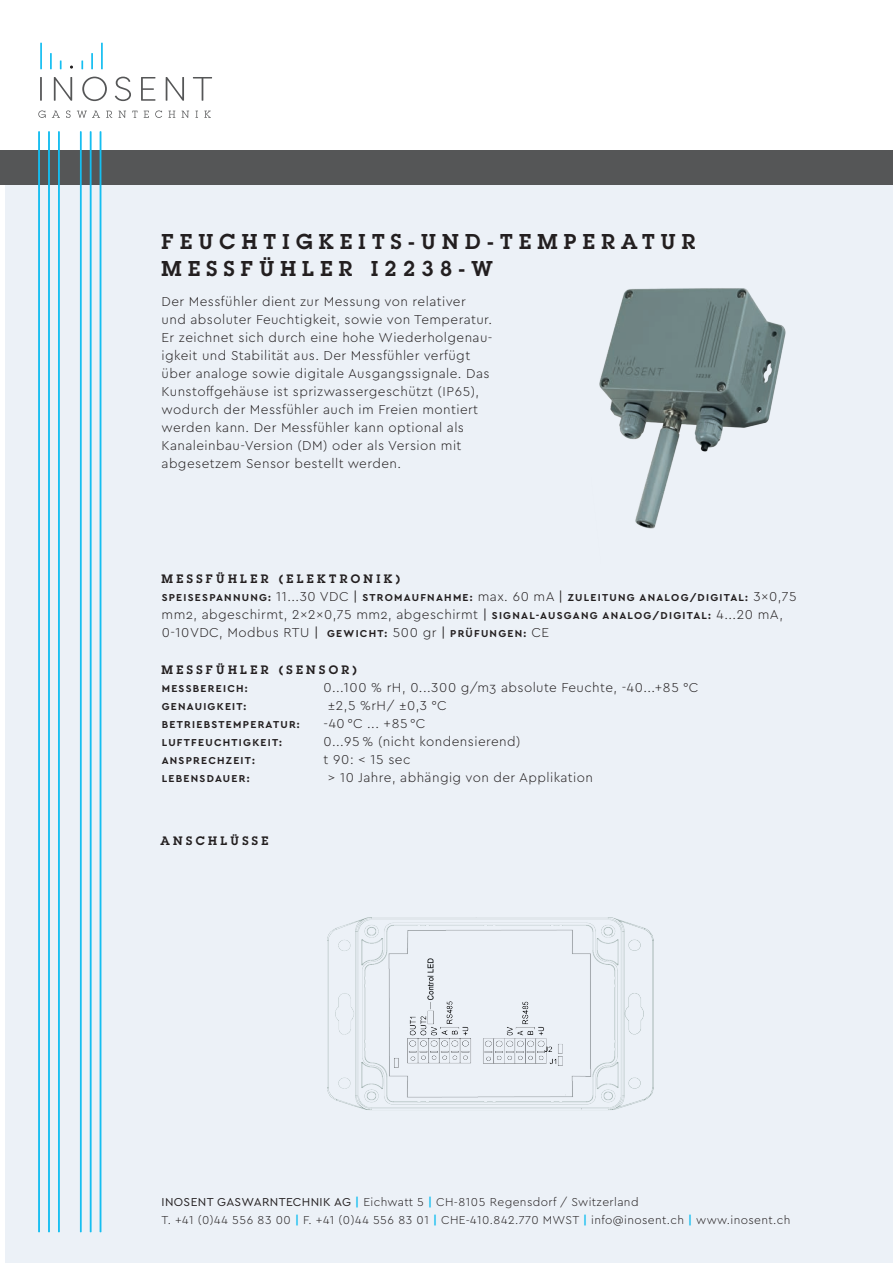
<style>
.page{position:relative;width:893px;height:1263px;background:#fff}
.page>*{position:absolute;margin:0;border:0;box-sizing:border-box;transform-origin:0 0}
.t1{font:600 21px/27px "Lubalin Graph";letter-spacing:.3em;color:#231f20}
.t2{font:300 13.5px/18px "Cera PRO";letter-spacing:.03em;color:#231f20}
.t3{font:300 12px/18px "Cera PRO";letter-spacing:.03em;color:#231f20}
.t4{font:600 12px "Lubalin Graph";letter-spacing:.28em;color:#231f20}
.t5{font:700 10.5px "Cera PRO";letter-spacing:.12em;color:#231f20}
.s1{font-weight:300;font-size:13.5px}
.s2{font-weight:400;font-size:13.5px}
.s3{font-weight:400}
.s4{font-weight:700;font-size:10.5px}
.s5{font-weight:700;color:#15bef1}
</style>
<div class="page">
<div style="left:6px;top:157px;width:887px;height:1106px;background:#ecf1f7"></div>
<div style="left:0;top:150px;width:893px;height:34px;background:#555657"></div>
<img style="left:599px;top:288px;width:187px;height:241px">
<img style="left:327px;top:918px;width:327px;height:192px">
<svg style="left:40px;top:77px;width:172px;height:24px"></svg>
<svg style="left:38px;top:110px;width:173px;height:8px"></svg>
<hr style="left:40px;top:43px;width:2px;height:26px;background:#15bef1">
<svg style="left:50px;top:53px;width:2px;height:16px"></svg>
<svg style="left:60px;top:60px;width:2px;height:9px"></svg>
<hr style="left:101px;top:43px;width:2px;height:26px;background:#15bef1">
<svg style="left:91px;top:53px;width:2px;height:16px"></svg>
<svg style="left:81px;top:60px;width:2px;height:9px"></svg>
<hr style="left:38px;top:131px;width:2px;height:1101px;background:#15bef1">
<hr style="left:48px;top:131px;width:2px;height:1101px;background:#15bef1">
<hr style="left:58px;top:131px;width:2px;height:1101px;background:#15bef1">
<hr style="left:100px;top:131px;width:1px;height:1101px;background:#15bef1">
<hr style="left:90px;top:131px;width:1px;height:1101px;background:#15bef1">
<hr style="left:80px;top:131px;width:1px;height:1101px;background:#15bef1">
<h1 class="t1" style="left:162px;top:228px;width:535px">FEUCHTIGKEITS-UND-TEMPERATUR<br>MESSFÜHLER I2238-W</h1>
<p class="t2" style="left:162px;top:292px;width:332px">Der Messfühler dient zur Messung von relativer und absoluter Feuchtigkeit, sowie von Temperatur.<br>Er zeichnet sich durch eine hohe Wiederholgenau&shy;igkeit und Stabilität aus. Der Messfühler verfügt über analoge sowie digitale Ausgangssignale. Das Kunstoffgehäuse ist sprizwassergeschützt (IP65), wodurch der Messfühler auch im Freien montiert werden kann. Der Messfühler kann optional als Kanaleinbau-Version (DM) oder als Version mit abgesetzem Sensor bestellt werden.</p>
<p class="t4" style="left:162px;top:571px;width:240px">MESSFÜHLER (ELEKTRONIK)</p>
<p class="t5" style="left:162px;top:590px;width:636px">SPEISESPANNUNG: <span class="s1">11...30 VDC</span> <span class="s2">|</span> STROMAUFNAHME: <span class="s1">max. 60 mA</span> <span class="s2">|</span> ZULEITUNG ANALOG/DIGITAL: <span class="s1">3×0,75</span></p>
<p class="t2" style="left:162px;top:605px;width:623px">mm2, abgeschirmt, 2×2×0,75 mm2, abgeschirmt <span class="s3">|</span> <span class="s4">SIGNAL-AUSGANG ANALOG/DIGITAL:</span> 4...20 mA,<br>0-10VDC, Modbus RTU <span class="s3">|</span> <span class="s4">GEWICHT:</span> 500 gr <span class="s3">|</span> <span class="s4">PRÜFUNGEN:</span> CE</p>
<p class="t4" style="left:162px;top:662px;width:197px">MESSFÜHLER (SENSOR)</p>
<p class="t5" style="left:162px;top:682px;width:87px">MESSBEREICH:</p>
<p class="t2" style="left:324px;top:678px;width:376px">0...100 % rH, 0...300 g/m3 absolute Feuchte, -40...+85 °C</p>
<p class="t5" style="left:162px;top:700px;width:86px">GENAUIGKEIT:</p>
<p class="t2" style="left:328px;top:696px;width:121px">±2,5 %rH/ ±0,3 °C</p>
<p class="t5" style="left:162px;top:718px;width:140px">BETRIEBSTEMPERATUR:</p>
<p class="t2" style="left:324px;top:714px;width:103px">-40 °C ... +85 °C</p>
<p class="t5" style="left:162px;top:736px;width:122px">LUFTFEUCHTIGKEIT:</p>
<p class="t2" style="left:324px;top:732px;width:198px">0...95 % (nicht kondensierend)</p>
<p class="t5" style="left:162px;top:754px;width:95px">ANSPRECHZEIT:</p>
<p class="t2" style="left:324px;top:750px;width:88px">t 90: &lt; 15 sec</p>
<p class="t5" style="left:162px;top:772px;width:89px">LEBENSDAUER:</p>
<p class="t2" style="left:328px;top:768px;width:267px">&gt; 10 Jahre, abhängig von der Applikation</p>
<p class="t4" style="left:161px;top:833px;width:109px">ANSCHLÜSSE</p>
<p class="t3" style="left:162px;top:1192px;width:630px"><span class="s3">INOSENT GASWARNTECHNIK AG</span> <span class="s5">|</span> Eichwatt 5 <span class="s5">|</span> CH-8105 Regensdorf / Switzerland<br>T. +41 (0)44 556 83 00 <span class="s5">|</span> F. +41 (0)44 556 83 01 <span class="s5">|</span> CHE-410.842.770 MWST <span class="s5">|</span> info@inosent.ch <span class="s5">|</span> www.inosent.ch</p>
</div>
